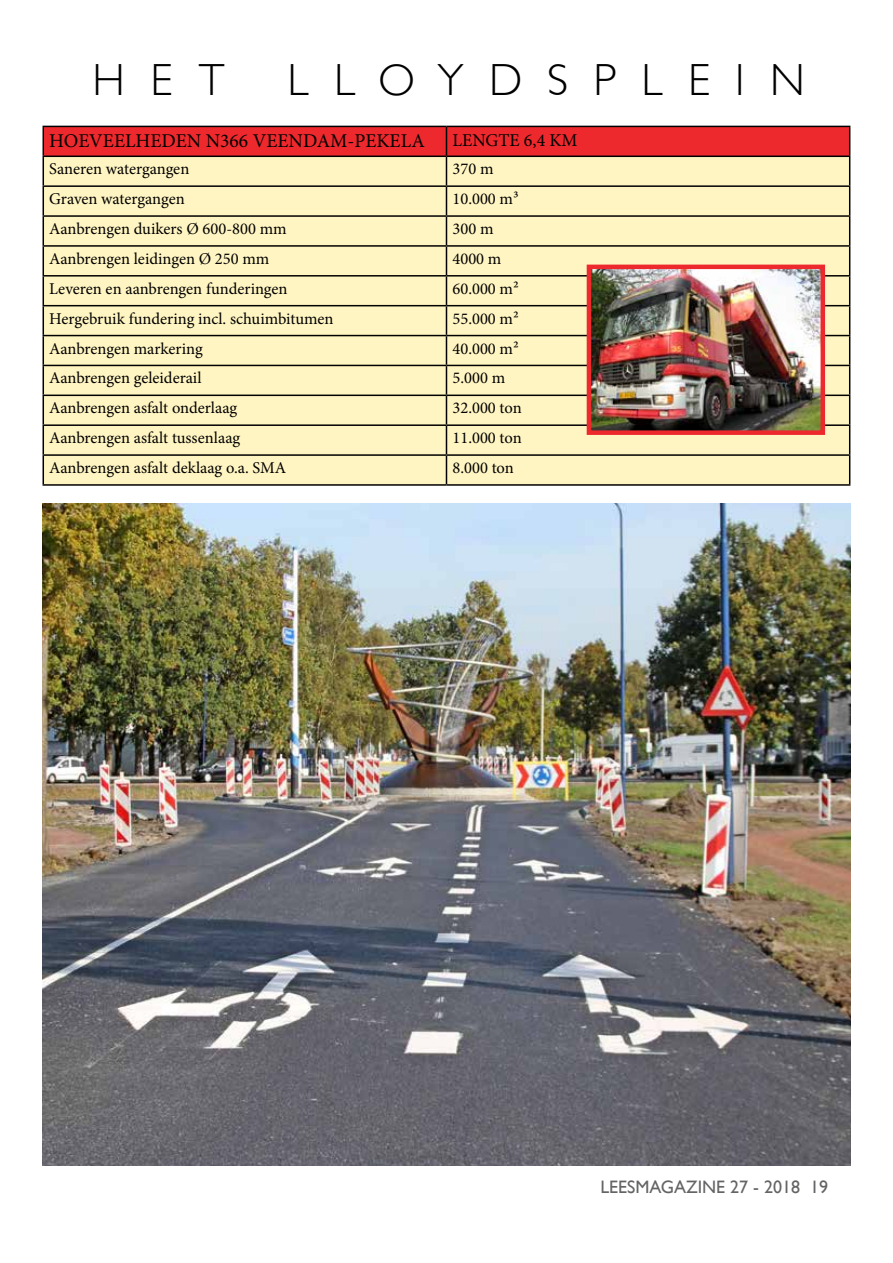
<style>
.page{position:relative;width:893px;height:1263px;background:#fff}
.page>*{position:absolute;margin:0;border:0;box-sizing:border-box;transform-origin:0 0}
.t1{font:300 45px "Gill Sans";letter-spacing:.565em;color:#000}
.t2{font:19.5px "Minion Pro";color:#000}
.t3{font:18px "Gill Sans";color:#636466}
.t4{font:18px "Minion Pro";color:#000}
.t5{font:16.5px "Minion Pro";color:#000}
</style>
<div class="page">
<img style="left:43px;top:504px;width:807px;height:661px">
<svg style="left:43px;top:126px;width:807px;height:358px;background:#efd4a9"></svg>
<hr style="left:43px;top:484px;width:403px;height:2px;background:#000">
<hr style="left:446px;top:484px;width:404px;height:2px;background:#000">
<img style="left:592px;top:270px;width:228px;height:160px">
<div style="left:587px;top:265px;width:238px;height:170px;border:4px solid #ee292d"></div>
<h1 class="t1" style="left:93px;top:44px;width:134px">HET</h1>
<h1 class="t1" style="left:287px;top:44px;width:519px">LLOYDSPLEIN</h1>
<p class="t2" style="left:49px;top:127px;width:377px">HOEVEELHEDEN N366 VEENDAM-PEKELA</p>
<p class="t4" style="left:452px;top:128px;width:127px">LENGTE 6,4 KM</p>
<p class="t5" style="left:49px;top:158px;width:142px">Saneren watergangen</p>
<p class="t5" style="left:452px;top:158px;width:43px">370 m</p>
<p class="t5" style="left:49px;top:188px;width:137px">Graven watergangen</p>
<p class="t5" style="left:452px;top:188px;width:68px">10.000 m3</p>
<p class="t5" style="left:49px;top:218px;width:239px">Aanbrengen duikers Ø 600-800 mm</p>
<p class="t5" style="left:452px;top:218px;width:43px">300 m</p>
<p class="t5" style="left:49px;top:248px;width:222px">Aanbrengen leidingen Ø 250 mm</p>
<p class="t5" style="left:452px;top:248px;width:50px">4000 m</p>
<p class="t5" style="left:49px;top:277px;width:240px">Leveren en aanbrengen funderingen</p>
<p class="t5" style="left:452px;top:277px;width:68px">60.000 m2</p>
<p class="t5" style="left:49px;top:307px;width:286px">Hergebruik fundering incl. schuimbitumen</p>
<p class="t5" style="left:452px;top:307px;width:68px">55.000 m2</p>
<p class="t5" style="left:49px;top:337px;width:155px">Aanbrengen markering</p>
<p class="t5" style="left:452px;top:337px;width:68px">40.000 m2</p>
<p class="t5" style="left:49px;top:367px;width:154px">Aanbrengen geleiderail</p>
<p class="t5" style="left:452px;top:367px;width:54px">5.000 m</p>
<p class="t5" style="left:49px;top:397px;width:190px">Aanbrengen asfalt onderlaag</p>
<p class="t5" style="left:452px;top:397px;width:71px">32.000 ton</p>
<p class="t5" style="left:49px;top:427px;width:192px">Aanbrengen asfalt tussenlaag</p>
<p class="t5" style="left:452px;top:427px;width:71px">11.000 ton</p>
<p class="t5" style="left:49px;top:457px;width:239px">Aanbrengen asfalt deklaag o.a. SMA</p>
<p class="t5" style="left:452px;top:457px;width:63px">8.000 ton</p>
<p class="t3" style="left:600px;top:1176px;width:229px">LEESMAGAZINE 27 - 2018 19</p>
</div>
